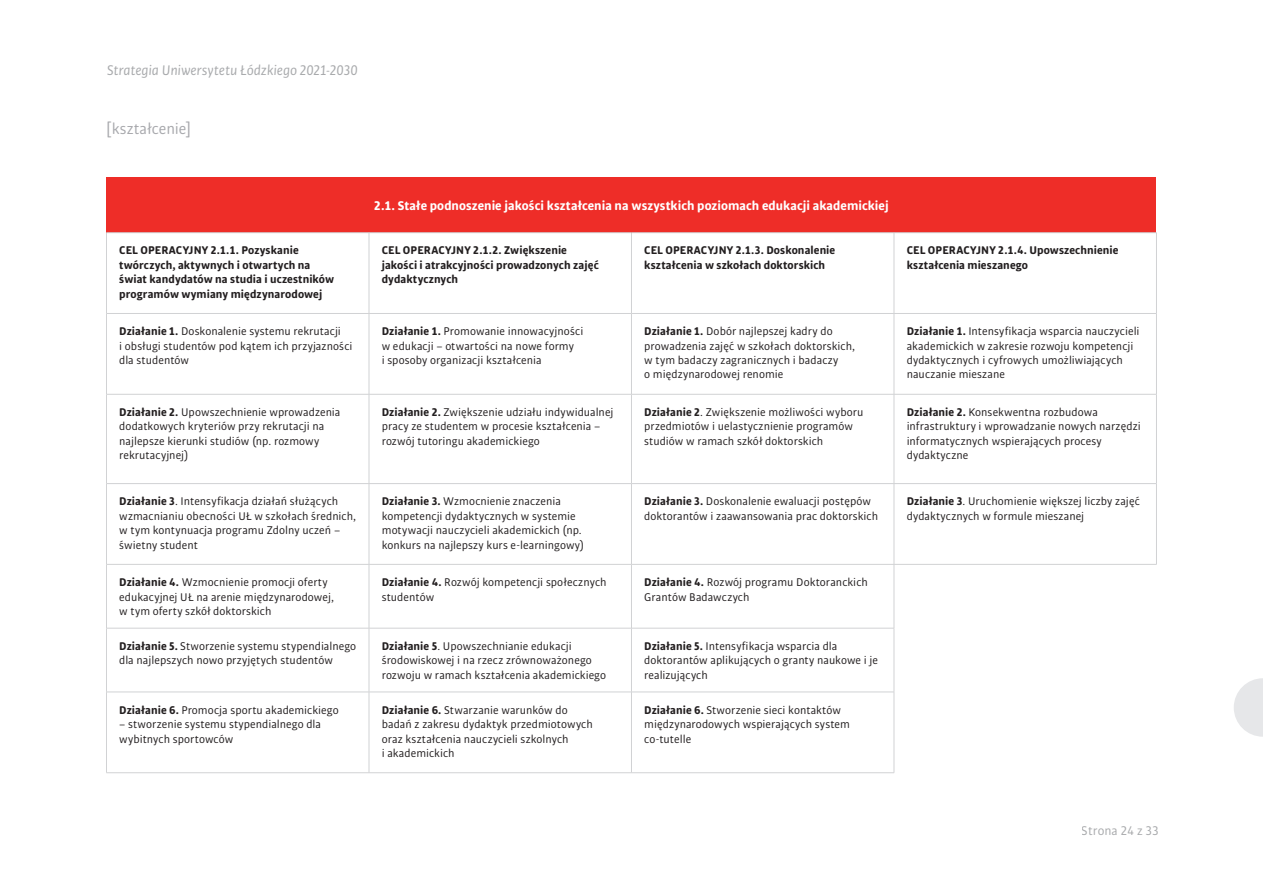
<style>
.page{position:relative;width:1263px;height:893px;background:#fff}
.page>*{position:absolute;margin:0;border:0;box-sizing:border-box;transform-origin:0 0}
.tytuł{font:16.5px "Bulo Rounded";letter-spacing:.005em;color:#a8a9ad}
.t1{font:italic 15px "Bulo Rounded";color:#939598}
.treść{font:700 13.5px "Bulo Rounded";color:#fff}
.t2{font:13.5px "Bulo Rounded";color:#939598}
.tabela_tekst{font:12px/14.4px "Bulo Rounded";letter-spacing:.005em;color:#231f20}
.treść-2{font:700 12px/14.4px "Bulo Rounded";letter-spacing:.005em;color:#231f20}
.s1{font-weight:700}
</style>
<div class="page">
<svg style="left:1234px;top:678px;width:29px;height:59px"></svg>
<div style="left:106px;top:177px;width:1050px;height:56px;background:#ee2d28"></div>
<hr style="left:106px;top:313px;width:263px;height:1px;background:#d1d2d4">
<hr style="left:369px;top:313px;width:262px;height:1px;background:#d1d2d4">
<hr style="left:106px;top:394px;width:263px;height:1px;background:#d1d2d4">
<hr style="left:369px;top:394px;width:262px;height:1px;background:#d1d2d4">
<hr style="left:631px;top:394px;width:263px;height:1px;background:#d1d2d4">
<hr style="left:894px;top:394px;width:263px;height:1px;background:#d1d2d4">
<hr style="left:369px;top:483px;width:262px;height:1px;background:#d1d2d4">
<hr style="left:106px;top:628px;width:263px;height:1px;background:#d1d2d4">
<hr style="left:106px;top:692px;width:263px;height:1px;background:#d1d2d4">
<hr style="left:369px;top:692px;width:262px;height:1px;background:#d1d2d4">
<hr style="left:631px;top:628px;width:263px;height:1px;background:#d1d2d4">
<hr style="left:631px;top:692px;width:263px;height:1px;background:#d1d2d4">
<hr style="left:369px;top:233px;width:1px;height:80px;background:#d1d2d4">
<hr style="left:369px;top:314px;width:1px;height:80px;background:#d1d2d4">
<hr style="left:369px;top:394px;width:1px;height:89px;background:#d1d2d4">
<hr style="left:369px;top:628px;width:262px;height:1px;background:#d1d2d4">
<hr style="left:631px;top:233px;width:1px;height:80px;background:#d1d2d4">
<hr style="left:631px;top:483px;width:263px;height:1px;background:#d1d2d4">
<hr style="left:106px;top:483px;width:263px;height:1px;background:#d1d2d4">
<hr style="left:369px;top:484px;width:1px;height:80px;background:#d1d2d4">
<hr style="left:369px;top:565px;width:1px;height:63px;background:#d1d2d4">
<hr style="left:369px;top:628px;width:1px;height:64px;background:#d1d2d4">
<hr style="left:369px;top:692px;width:1px;height:80px;background:#d1d2d4">
<hr style="left:894px;top:313px;width:263px;height:1px;background:#d1d2d4">
<hr style="left:106px;top:564px;width:263px;height:1px;background:#d1d2d4">
<hr style="left:369px;top:564px;width:262px;height:1px;background:#d1d2d4">
<hr style="left:631px;top:564px;width:263px;height:1px;background:#d1d2d4">
<hr style="left:894px;top:483px;width:263px;height:1px;background:#d1d2d4">
<hr style="left:631px;top:313px;width:263px;height:1px;background:#d1d2d4">
<hr style="left:631px;top:314px;width:1px;height:80px;background:#d1d2d4">
<hr style="left:631px;top:394px;width:1px;height:89px;background:#d1d2d4">
<hr style="left:631px;top:484px;width:1px;height:80px;background:#d1d2d4">
<hr style="left:631px;top:565px;width:1px;height:63px;background:#d1d2d4">
<hr style="left:631px;top:628px;width:1px;height:64px;background:#d1d2d4">
<hr style="left:631px;top:692px;width:1px;height:80px;background:#d1d2d4">
<hr style="left:106px;top:232px;width:263px;height:1px;background:#d1d2d4">
<hr style="left:106px;top:233px;width:1px;height:80px;background:#d1d2d4">
<hr style="left:369px;top:232px;width:262px;height:1px;background:#d1d2d4">
<hr style="left:631px;top:232px;width:263px;height:1px;background:#d1d2d4">
<hr style="left:106px;top:314px;width:1px;height:80px;background:#d1d2d4">
<hr style="left:106px;top:394px;width:1px;height:89px;background:#d1d2d4">
<hr style="left:106px;top:484px;width:1px;height:80px;background:#d1d2d4">
<hr style="left:106px;top:565px;width:1px;height:63px;background:#d1d2d4">
<hr style="left:894px;top:565px;width:1px;height:63px;background:#d1d2d4">
<hr style="left:106px;top:628px;width:1px;height:64px;background:#d1d2d4">
<hr style="left:894px;top:628px;width:1px;height:64px;background:#d1d2d4">
<hr style="left:106px;top:692px;width:1px;height:80px;background:#d1d2d4">
<hr style="left:894px;top:692px;width:1px;height:80px;background:#d1d2d4">
<hr style="left:106px;top:772px;width:263px;height:1px;background:#d1d2d4">
<hr style="left:369px;top:772px;width:262px;height:1px;background:#d1d2d4">
<hr style="left:631px;top:772px;width:263px;height:1px;background:#d1d2d4">
<hr style="left:894px;top:232px;width:263px;height:1px;background:#d1d2d4">
<hr style="left:894px;top:233px;width:1px;height:80px;background:#d1d2d4">
<hr style="left:1156px;top:233px;width:1px;height:80px;background:#d1d2d4">
<hr style="left:894px;top:314px;width:1px;height:80px;background:#d1d2d4">
<hr style="left:1156px;top:314px;width:1px;height:80px;background:#d1d2d4">
<hr style="left:894px;top:394px;width:1px;height:89px;background:#d1d2d4">
<hr style="left:1156px;top:394px;width:1px;height:89px;background:#d1d2d4">
<hr style="left:894px;top:484px;width:1px;height:80px;background:#d1d2d4">
<hr style="left:1156px;top:484px;width:1px;height:80px;background:#d1d2d4">
<hr style="left:894px;top:564px;width:263px;height:1px;background:#d1d2d4">
<p class="t1" style="left:107px;top:61px;width:252px">Strategia Uniwersytetu Łódzkiego 2021-2030</p>
<p class="tytuł" style="left:106px;top:118px;width:86px">[kształcenie]</p>
<p class="treść" style="left:374px;top:197px;width:516px">2.1. Stałe podnoszenie jakości kształcenia na wszystkich poziomach edukacji akademickiej</p>
<p class="treść-2" style="left:119px;top:243px;width:216px">CEL OPERACYJNY 2.1.1. Pozyskanie twórczych, aktywnych i otwartych na świat kandydatów na studia i uczestników programów wymiany międzynarodowej</p>
<p class="treść-2" style="left:382px;top:243px;width:219px">CEL OPERACYJNY 2.1.2. Zwiększenie jakości i atrakcyjności prowadzonych zajęć dydaktycznych</p>
<p class="treść-2" style="left:644px;top:243px;width:193px">CEL OPERACYJNY 2.1.3. Doskonalenie kształcenia w szkołach doktorskich</p>
<p class="treść-2" style="left:907px;top:243px;width:213px">CEL OPERACYJNY 2.1.4. Upowszechnienie kształcenia mieszanego</p>
<p class="tabela_tekst" style="left:119px;top:324px;width:235px"><span class="s1">Działanie 1.</span> Doskonalenie systemu rekrutacji<br>i obsługi studentów pod kątem ich przyjazności dla studentów</p>
<p class="tabela_tekst" style="left:382px;top:324px;width:203px"><span class="s1">Działanie 1.</span> Promowanie innowacyjności w edukacji – otwartości na nowe formy<br>i sposoby organizacji kształcenia</p>
<p class="tabela_tekst" style="left:644px;top:324px;width:212px"><span class="s1">Działanie 1.</span> Dobór najlepszej kadry do prowadzenia zajęć w szkołach doktorskich, w tym badaczy zagranicznych i badaczy<br>o międzynarodowej renomie</p>
<p class="tabela_tekst" style="left:907px;top:324px;width:234px"><span class="s1">Działanie 1.</span> Intensyfikacja wsparcia nauczycieli akademickich w zakresie rozwoju kompetencji dydaktycznych i cyfrowych umożliwiających nauczanie mieszane</p>
<p class="tabela_tekst" style="left:119px;top:405px;width:223px"><span class="s1">Działanie 2.</span> Upowszechnienie wprowadzenia dodatkowych kryteriów przy rekrutacji na najlepsze kierunki studiów (np. rozmowy rekrutacyjnej)</p>
<p class="tabela_tekst" style="left:382px;top:405px;width:233px"><span class="s1">Działanie 2.</span> Zwiększenie udziału indywidualnej pracy ze studentem w procesie kształcenia – rozwój tutoringu akademickiego</p>
<p class="tabela_tekst" style="left:644px;top:405px;width:221px"><span class="s1">Działanie 2</span>. Zwiększenie możliwości wyboru przedmiotów i uelastycznienie programów studiów w ramach szkół doktorskich</p>
<p class="tabela_tekst" style="left:907px;top:405px;width:236px"><span class="s1">Działanie 2.</span> Konsekwentna rozbudowa infrastruktury i wprowadzanie nowych narzędzi informatycznych wspierających procesy dydaktyczne</p>
<p class="tabela_tekst" style="left:119px;top:494px;width:238px"><span class="s1">Działanie 3</span>. Intensyfikacja działań służących wzmacnianiu obecności UŁ w szkołach średnich, w tym kontynuacja programu Zdolny uczeń – świetny student</p>
<p class="tabela_tekst" style="left:382px;top:494px;width:204px"><span class="s1">Działanie 3.</span> Wzmocnienie znaczenia kompetencji dydaktycznych w systemie motywacji nauczycieli akademickich (np. konkurs na najlepszy kurs e-learningowy)</p>
<p class="tabela_tekst" style="left:644px;top:494px;width:235px"><span class="s1">Działanie 3.</span> Doskonalenie ewaluacji postępów doktorantów i zaawansowania prac doktorskich</p>
<p class="tabela_tekst" style="left:907px;top:494px;width:235px"><span class="s1">Działanie 3</span>. Uruchomienie większej liczby zajęć dydaktycznych w formule mieszanej</p>
<p class="tabela_tekst" style="left:119px;top:575px;width:216px"><span class="s1">Działanie 4.</span> Wzmocnienie promocji oferty edukacyjnej UŁ na arenie międzynarodowej, w tym oferty szkół doktorskich</p>
<p class="tabela_tekst" style="left:382px;top:575px;width:226px"><span class="s1">Działanie 4.</span> Rozwój kompetencji społecznych studentów</p>
<p class="tabela_tekst" style="left:644px;top:575px;width:225px"><span class="s1">Działanie 4.</span> Rozwój programu Doktoranckich<br>Grantów Badawczych</p>
<p class="tabela_tekst" style="left:119px;top:639px;width:238px"><span class="s1">Działanie 5.</span> Stworzenie systemu stypendialnego dla najlepszych nowo przyjętych studentów</p>
<p class="tabela_tekst" style="left:382px;top:639px;width:226px"><span class="s1">Działanie 5</span>. Upowszechnianie edukacji środowiskowej i na rzecz zrównoważonego rozwoju w ramach kształcenia akademickiego</p>
<p class="tabela_tekst" style="left:644px;top:639px;width:235px"><span class="s1">Działanie 5.</span> Intensyfikacja wsparcia dla doktorantów aplikujących o granty naukowe i je realizujących</p>
<p class="tabela_tekst" style="left:119px;top:703px;width:221px"><span class="s1">Działanie 6.</span> Promocja sportu akademickiego</p>
<p class="tabela_tekst" style="left:119px;top:717px;width:203px">– stworzenie systemu stypendialnego dla wybitnych sportowców</p>
<p class="tabela_tekst" style="left:382px;top:703px;width:213px"><span class="s1">Działanie 6.</span> Stwarzanie warunków do badań z zakresu dydaktyk przedmiotowych oraz kształcenia nauczycieli szkolnych<br>i akademickich</p>
<p class="tabela_tekst" style="left:644px;top:703px;width:207px"><span class="s1">Działanie 6.</span> Stworzenie sieci kontaktów międzynarodowych wspierających system co-tutelle</p>
<p class="t2" style="left:1082px;top:822px;width:78px">Strona 24 z 33</p>
</div>
